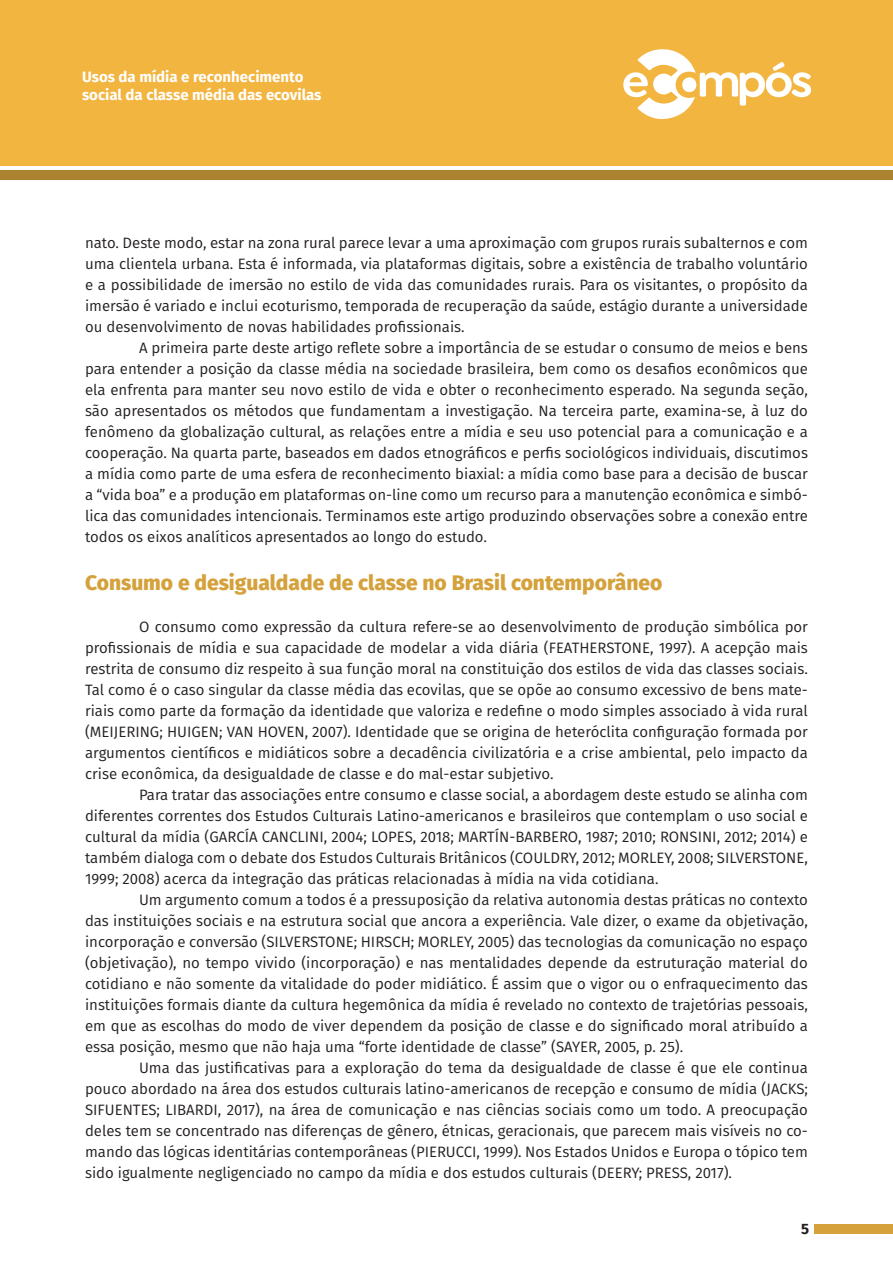
<style>
.page{position:relative;width:893px;height:1263px;background:#fff}
.page>*{position:absolute;margin:0;border:0;box-sizing:border-box;transform-origin:0 0}
.t1{font:800 21px "Fira Sans";color:#d4a13b}
.t2{font:15px/21px "Fira Sans";color:#231f20;text-align:justify}
.t3{font:700 15px/18px "Fira Sans";color:#fff}
.t4{font:700 15px "Fira Sans";color:#231f20}
</style>
<div class="page">
<div style="left:0;top:0;width:893px;height:166px;background:#f2b540"></div>
<div style="left:0;top:170px;width:893px;height:10px;background:#ab822f"></div>
<div style="left:814px;top:1224px;width:79px;height:9px;background:#d4a13b"></div>
<svg style="left:623px;top:49px;width:188px;height:70px"></svg>
<p class="t3" style="left:82px;top:66px;width:241px">Usos da mídia e reconhecimento social da classe média das ecovilas</p>
<p class="t2" style="left:85px;top:232px;width:724px">nato. Deste modo, estar na zona rural parece levar a uma aproximação com grupos rurais subalternos e com uma clientela urbana. Esta é informada, via plataformas digitais, sobre a existência de trabalho voluntário e a possibilidade de imersão no estilo de vida das comunidades rurais. Para os visitantes, o propósito da imersão é variado e inclui ecoturismo, temporada de recuperação da saúde, estágio durante a universidade ou desenvolvimento de novas habilidades profissionais.</p>
<p class="t2" style="left:85px;top:337px;width:724px;text-indent:54px">A primeira parte deste artigo reflete sobre a importância de se estudar o consumo de meios e bens para entender a posição da classe média na sociedade brasileira, bem como os desafios econômicos que ela enfrenta para manter seu novo estilo de vida e obter o reconhecimento esperado. Na segunda seção, são apresentados os métodos que fundamentam a investigação. Na terceira parte, examina-se, à luz do fenômeno da globalização cultural, as relações entre a mídia e seu uso potencial para a comunicação e a cooperação. Na quarta parte, baseados em dados etnográficos e perfis sociológicos individuais, discutimos a mídia como parte de uma esfera de reconhecimento biaxial: a mídia como base para a decisão de buscar a “vida boa” e a produção em plataformas on-line como um recurso para a manutenção econômica e simbó&shy;lica das comunidades intencionais. Terminamos este artigo produzindo observações sobre a conexão entre todos os eixos analíticos apresentados ao longo do estudo.</p>
<h1 class="t1" style="left:85px;top:564px;width:579px">Consumo e desigualdade de classe no Brasil contemporâneo</h1>
<p class="t2" style="left:85px;top:616px;width:724px;text-indent:54px">O consumo como expressão da cultura refere-se ao desenvolvimento de produção simbólica por profissionais de mídia e sua capacidade de modelar a vida diária (FEATHERSTONE, 1997). A acepção mais restrita de consumo diz respeito à sua função moral na constituição dos estilos de vida das classes sociais.<br>Tal como é o caso singular da classe média das ecovilas, que se opõe ao consumo excessivo de bens mate&shy;riais como parte da formação da identidade que valoriza e redefine o modo simples associado à vida rural (MEIJERING; HUIGEN; VAN HOVEN, 2007). Identidade que se origina de heteróclita configuração formada por argumentos científicos e midiáticos sobre a decadência civilizatória e a crise ambiental, pelo impacto da crise econômica, da desigualdade de classe e do mal-estar subjetivo.</p>
<p class="t2" style="left:85px;top:784px;width:724px;text-indent:54px">Para tratar das associações entre consumo e classe social, a abordagem deste estudo se alinha com diferentes correntes dos Estudos Culturais Latino-americanos e brasileiros que contemplam o uso social e cultural da mídia (GARCÍA CANCLINI, 2004; LOPES, 2018; MARTÍN-BARBERO, 1987; 2010; RONSINI, 2012; 2014) e também dialoga com o debate dos Estudos Culturais Britânicos (COULDRY, 2012; MORLEY, 2008; SILVERSTONE, 1999; 2008) acerca da integração das práticas relacionadas à mídia na vida cotidiana.</p>
<p class="t2" style="left:85px;top:889px;width:724px;text-indent:54px">Um argumento comum a todos é a pressuposição da relativa autonomia destas práticas no contexto das instituições sociais e na estrutura social que ancora a experiência. Vale dizer, o exame da objetivação, incorporação e conversão (SILVERSTONE; HIRSCH; MORLEY, 2005) das tecnologias da comunicação no espaço (objetivação), no tempo vivido (incorporação) e nas mentalidades depende da estruturação material do cotidiano e não somente da vitalidade do poder midiático. É assim que o vigor ou o enfraquecimento das instituições formais diante da cultura hegemônica da mídia é revelado no contexto de trajetórias pessoais, em que as escolhas do modo de viver dependem da posição de classe e do significado moral atribuído a essa posição, mesmo que não haja uma “forte identidade de classe” (SAYER, 2005, p. 25).</p>
<p class="t2" style="left:85px;top:1057px;width:724px;text-indent:54px">Uma das justificativas para a exploração do tema da desigualdade de classe é que ele continua pouco abordado na área dos estudos culturais latino-americanos de recepção e consumo de mídia (JACKS; SIFUENTES; LIBARDI, 2017), na área de comunicação e nas ciências sociais como um todo. A preocupação deles tem se concentrado nas diferenças de gênero, étnicas, geracionais, que parecem mais visíveis no co&shy;mando das lógicas identitárias contemporâneas (PIERUCCI, 1999). Nos Estados Unidos e Europa o tópico tem sido igualmente negligenciado no campo da mídia e dos estudos culturais (DEERY; PRESS, 2017).</p>
<p class="t4" style="left:801px;top:1216px;width:10px">5</p>
</div>
